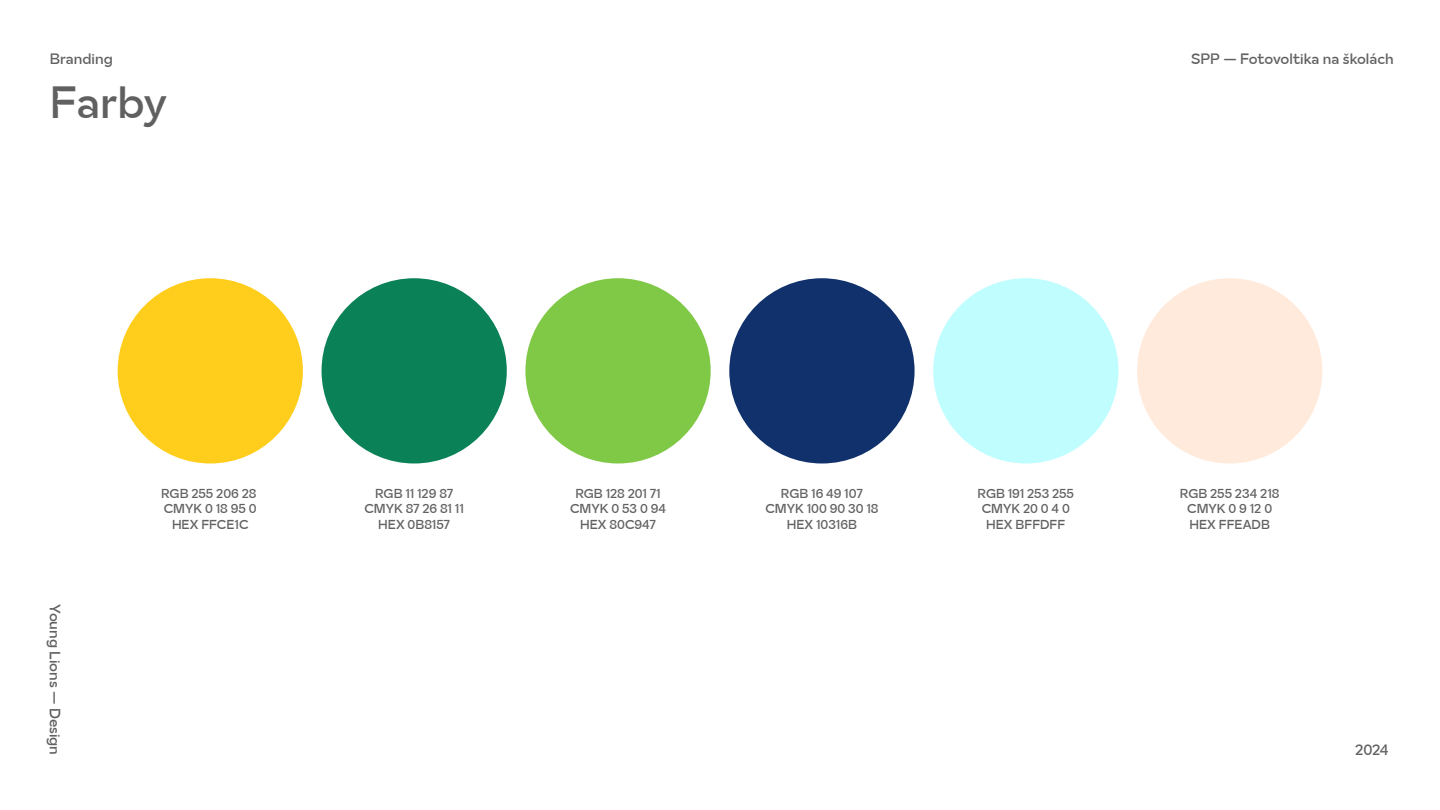
<style>
.page{position:relative;width:1440px;height:810px;background:#fff}
.page>*{position:absolute;margin:0;border:0;box-sizing:border-box;transform-origin:0 0}
.t1{font:45px "Polite Type";letter-spacing:-.01em;color:#606060}
.t2{font:15px "Polite Type";color:#606060}
.t3{font:12.9px/15.5px "Polite Type";color:#606060;text-align:center}
</style>
<div class="page">
<div style="left:118px;top:278px;width:185px;height:185px;background:#ffce1c;border-radius:50%"></div>
<div style="left:322px;top:278px;width:185px;height:185px;background:#0b8157;border-radius:50%"></div>
<div style="left:525px;top:278px;width:186px;height:185px;background:#80c947;border-radius:50%"></div>
<div style="left:729px;top:278px;width:186px;height:185px;background:#10316b;border-radius:50%"></div>
<div style="left:933px;top:278px;width:185px;height:185px;background:#bffdff;border-radius:50%"></div>
<div style="left:1137px;top:278px;width:185px;height:185px;background:#ffeadb;border-radius:50%"></div>
<p class="t2" style="left:50px;top:50px;width:65px">Branding</p>
<h1 class="t1" style="left:50px;top:75px;width:119px">Farby</h1>
<p class="t2" style="left:1191px;top:50px;width:204px">SPP — Fotovoltika na školách</p>
<p class="t2" style="left:64px;top:604px;width:152px;rotate:90deg">Young Lions — Design</p>
<p class="t3" style="left:161px;top:485px;width:97px">RGB 255 206 28<br>CMYK 0 18 95 0<br>HEX FFCE1C</p>
<p class="t3" style="left:365px;top:485px;width:101px">RGB 11 129 87<br>CMYK 87 26 81 11<br>HEX 0B8157</p>
<p class="t3" style="left:570px;top:485px;width:97px">RGB 128 201 71<br>CMYK 0 53 0 94<br>HEX 80C947</p>
<p class="t3" style="left:765px;top:485px;width:115px">RGB 16 49 107<br>CMYK 100 90 30 18<br>HEX 10316B</p>
<p class="t3" style="left:978px;top:485px;width:98px">RGB 191 253 255<br>CMYK 20 0 4 0<br>HEX BFFDFF</p>
<p class="t3" style="left:1180px;top:485px;width:101px">RGB 255 234 218<br>CMYK 0 9 12 0<br>HEX FFEADB</p>
<p class="t2" style="left:1355px;top:741px;width:35px">2024</p>
</div>
